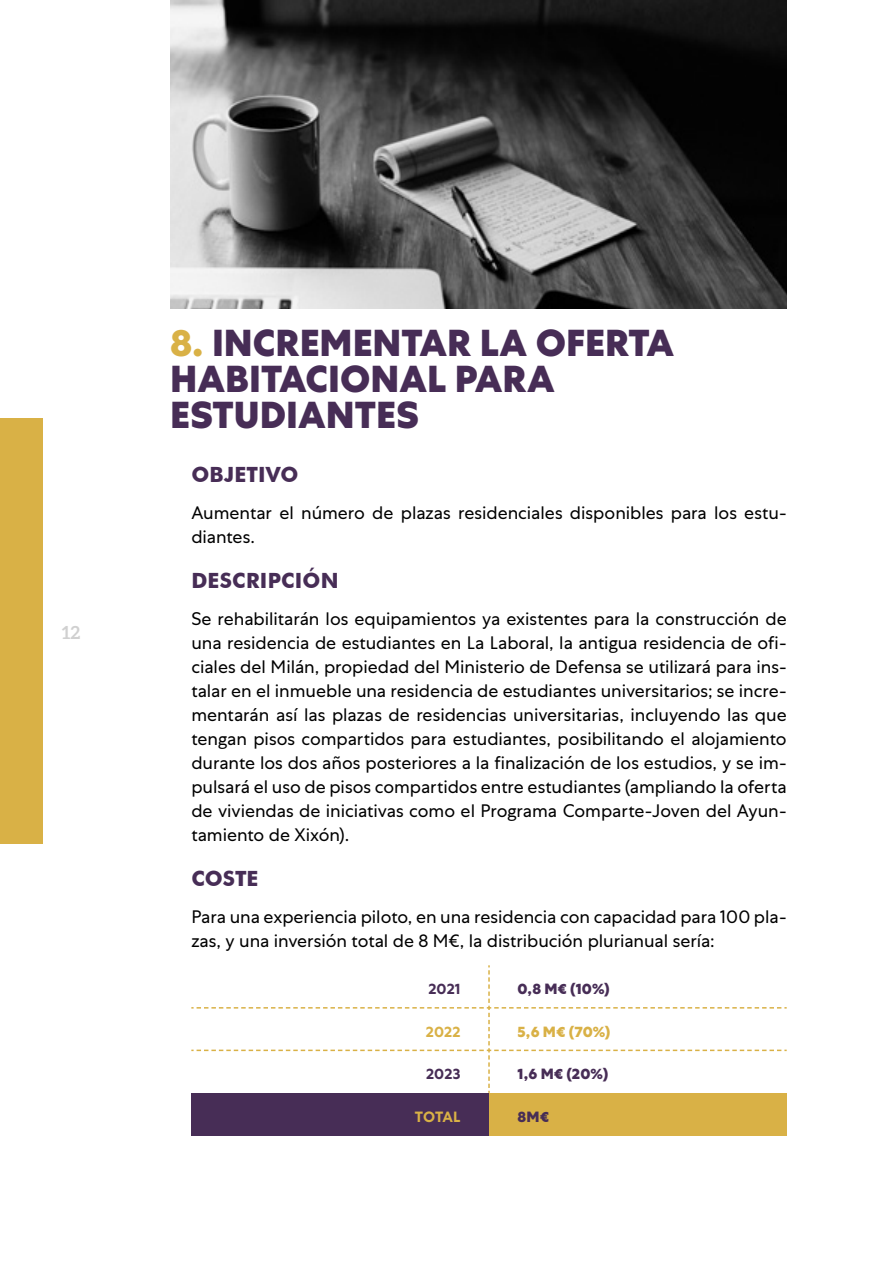
<style>
.page{position:relative;width:893px;height:1263px;background:#fff}
.page>*{position:absolute;margin:0;border:0;box-sizing:border-box;transform-origin:0 0}
.t1{font:800 37.5px/36px "Centra No 1";color:#472d56}
.t2{font:700 21px "Futura BT";letter-spacing:.01em;color:#472d56}
.t3{font:18px/24px "Centra No 1";letter-spacing:-.005em;color:#000}
.t4{font:700 18px "Aleo";color:#d0d0d0}
.t5{font:800 14.85px "Centra No 1";color:#472d56}
.t6{font:800 14.85px "Centra No 1";color:#d9b146}
.t7{font:700 14.85px "Centra No 1";letter-spacing:.005em;color:#d9b146}
.t8{font:700 14.85px "Centra No 1";letter-spacing:.015em;color:#472d56}
.s1{color:#d9b146}
</style>
<div class="page">
<div style="left:0;top:419px;width:43px;height:425px;background:#d9b146"></div>
<div style="left:191px;top:1093px;width:298px;height:42px;background:#472d56"></div>
<div style="left:489px;top:1093px;width:298px;height:42px;background:#d9b146"></div>
<svg style="left:191px;top:965px;width:596px;height:128px"></svg>
<img style="left:170px;top:0;width:617px;height:309px">
<hr style="left:892px;top:0;width:1px;height:1263px;background:#472d56">
<p class="t4" style="left:62px;top:622px;width:20px">12</p>
<h1 class="t1" style="left:170px;top:326px;width:506px"><span class="s1">8.</span> INCREMENTAR LA OFERTA<br>HABITACIONAL PARA<br>ESTUDIANTES</h1>
<p class="t2" style="left:191px;top:461px;width:109px">OBJETIVO</p>
<p class="t3" style="left:191px;top:500px;width:597px">Aumentar el número de plazas residenciales disponibles para los estu&shy;diantes.</p>
<p class="t2" style="left:191px;top:568px;width:149px">DESCRIPCIÓN</p>
<p class="t3" style="left:191px;top:606px;width:597px;text-align:justify">Se rehabilitarán los equipamientos ya existentes para la construcción de una residencia de estudiantes en La Laboral, la antigua residencia de ofi&shy;ciales del Milán, propiedad del Ministerio de Defensa se utilizará para ins&shy;talar en el inmueble una residencia de estudiantes universitarios; se incre&shy;mentarán así las plazas de residencias universitarias, incluyendo las que tengan pisos compartidos para estudiantes, posibilitando el alojamiento durante los dos años posteriores a la finalización de los estudios, y se im&shy;pulsará el uso de pisos compartidos entre estudiantes (ampliando la oferta de viviendas de iniciativas como el Programa Comparte-Joven del Ayun&shy;tamiento de Xixón).</p>
<p class="t2" style="left:191px;top:866px;width:69px">COSTE</p>
<p class="t3" style="left:191px;top:904px;width:597px">Para una experiencia piloto, en una residencia con capacidad para 100 pla&shy;zas, y una inversión total de 8 M€, la distribución plurianual sería:</p>
<p class="t8" style="left:428px;top:980px;width:34px">2021</p>
<p class="t5" style="left:517px;top:980px;width:94px">0,8 M€ (10%)</p>
<p class="t7" style="left:426px;top:1022px;width:36px">2022</p>
<p class="t6" style="left:517px;top:1022px;width:95px">5,6 M€ (70%)</p>
<p class="t8" style="left:426px;top:1065px;width:36px">2023</p>
<p class="t5" style="left:517px;top:1065px;width:92px">1,6 M€ (20%)</p>
<p class="t7" style="left:415px;top:1108px;width:47px">TOTAL</p>
<p class="t5" style="left:517px;top:1107px;width:33px">8M€</p>
</div>
